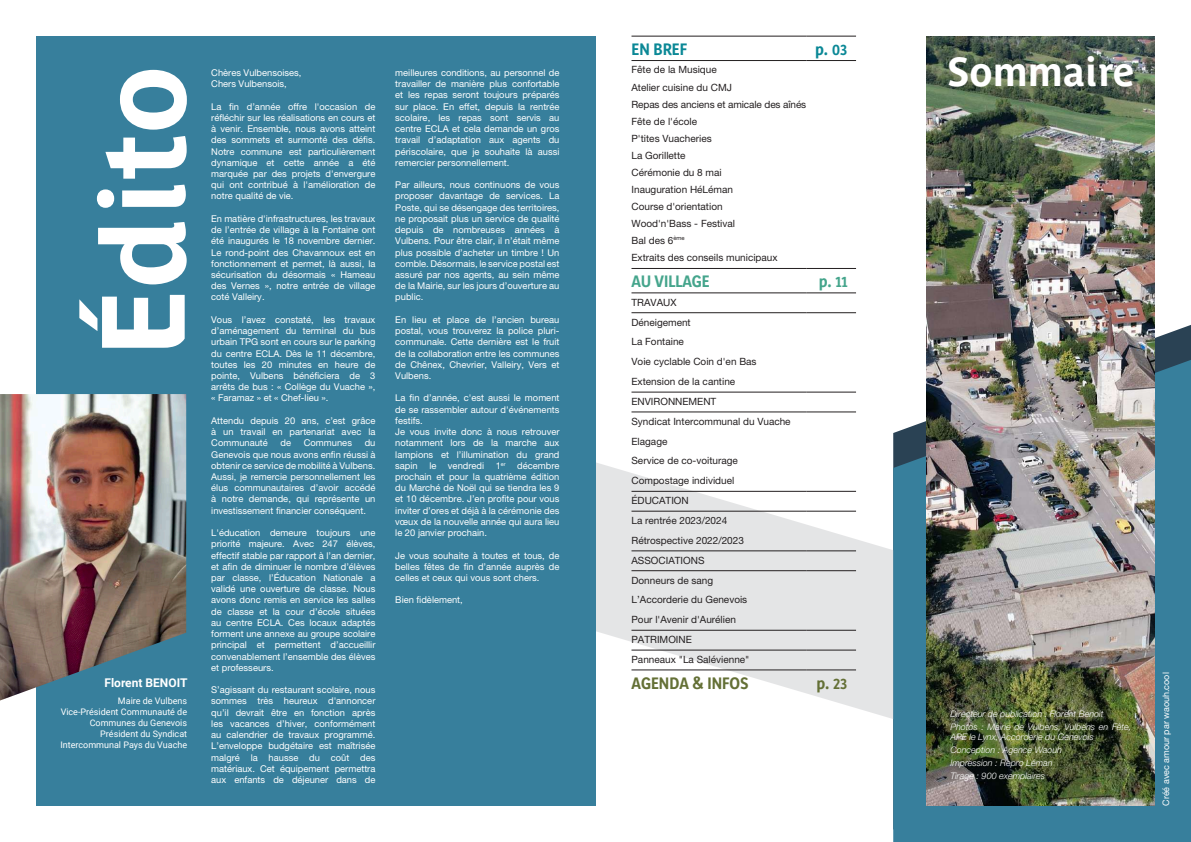
<style>
.page{position:relative;width:1191px;height:842px;background:#fff}
.page>*{position:absolute;margin:0;border:0;box-sizing:border-box;transform-origin:0 0}
.t1{font:700 117px "Parisine Plus Std";color:#fff}
.t2{font:700 40px "Parisine Plus Std";color:#fff}
.t3{font:200 15px "Yaldevi";color:#647036}
.t4{font:200 15px "Yaldevi";color:#45a58c}
.t5{font:200 15px "Yaldevi";color:#0b8896}
.t6{font:700 12px "Roboto";color:#fff}
.t7{font:10px/19.8px "Helvetica Neue LT Pro";color:#231f20}
.t8{font:9.4px/11.2px "Helvetica Neue LT Pro";color:#fff;text-align:justify}
.t9{font:italic 300 9px/12.8px "Helvetica Neue LT Pro";color:#fff}
.t10{font:9px/11px "Roboto";color:#fff;text-align:right}
.t11{font:9px "Helvetica Neue LT Pro";color:#fff}
</style>
<div class="page">
<svg style="left:595px;top:264px;width:596px;height:456px"></svg>
<svg style="left:893px;top:360px;width:298px;height:482px;background:#41839e"></svg>
<div style="left:36px;top:36px;width:559px;height:770px;background:#377f9c"></div>
<hr style="left:631px;top:36px;width:175px;height:1px;background:#231f20">
<hr style="left:806px;top:36px;width:50px;height:1px;background:#231f20">
<hr style="left:631px;top:60px;width:175px;height:1px;background:#231f20">
<hr style="left:806px;top:60px;width:50px;height:1px;background:#231f20">
<hr style="left:631px;top:268px;width:175px;height:1px;background:#231f20">
<hr style="left:806px;top:268px;width:50px;height:1px;background:#231f20">
<hr style="left:631px;top:293px;width:175px;height:1px;background:#231f20">
<hr style="left:806px;top:293px;width:50px;height:1px;background:#231f20">
<hr style="left:631px;top:313px;width:175px;height:1px;background:#231f20">
<hr style="left:806px;top:313px;width:50px;height:1px;background:#231f20">
<hr style="left:631px;top:670px;width:175px;height:1px;background:#231f20">
<hr style="left:806px;top:670px;width:50px;height:1px;background:#231f20">
<hr style="left:631px;top:392px;width:175px;height:1px;background:#231f20">
<hr style="left:806px;top:392px;width:50px;height:1px;background:#231f20">
<hr style="left:631px;top:412px;width:175px;height:1px;background:#231f20">
<hr style="left:806px;top:412px;width:50px;height:1px;background:#231f20">
<hr style="left:631px;top:491px;width:175px;height:1px;background:#231f20">
<hr style="left:806px;top:491px;width:50px;height:1px;background:#231f20">
<hr style="left:631px;top:511px;width:175px;height:1px;background:#231f20">
<hr style="left:806px;top:511px;width:50px;height:1px;background:#231f20">
<hr style="left:631px;top:551px;width:175px;height:1px;background:#231f20">
<hr style="left:806px;top:551px;width:50px;height:1px;background:#231f20">
<hr style="left:631px;top:570px;width:175px;height:1px;background:#231f20">
<hr style="left:806px;top:570px;width:50px;height:1px;background:#231f20">
<hr style="left:631px;top:630px;width:175px;height:1px;background:#231f20">
<hr style="left:806px;top:630px;width:50px;height:1px;background:#231f20">
<hr style="left:631px;top:650px;width:175px;height:1px;background:#231f20">
<hr style="left:806px;top:650px;width:50px;height:1px;background:#231f20">
<img style="left:0;top:394px;width:186px;height:306px">
<img style="left:926px;top:36px;width:229px;height:770px">
<h3 class="t5" style="left:631px;top:39px;width:57px">EN BREF</h3>
<h3 class="t5" style="left:815px;top:39px;width:34px">p. 03</h3>
<p class="t7" style="left:631px;top:61px;width:176px;line-height:17px">Fête de la Musique<br>Atelier cuisine du CMJ<br>Repas des anciens et amicale des aînés<br>Fête de l'école<br>P'tites Vuacheries<br>La Gorillette<br>Cérémonie du 8 mai<br>Inauguration HéLéman<br>Course d'orientation<br>Wood'n'Bass - Festival<br>Bal des 6<sup>ème<br></sup>Extraits des conseils municipaux</p>
<h3 class="t4" style="left:631px;top:271px;width:80px">AU VILLAGE</h3>
<h3 class="t4" style="left:818px;top:271px;width:30px">p. 11</h3>
<p class="t7" style="left:631px;top:292px;width:161px">TRAVAUX<br>Déneigement<br>La Fontaine<br>Voie cyclable Coin d'en Bas<br>Extension de la cantine<br>ENVIRONNEMENT<br>Syndicat Intercommunal du Vuache<br>Elagage<br>Service de co-voiturage<br>Compostage individuel<br>ÉDUCATION<br>La rentrée 2023/2024<br>Rétrospective 2022/2023<br>ASSOCIATIONS<br>Donneurs de sang<br>L’Accorderie du Genevois<br>Pour l'Avenir d'Aurélien<br>PATRIMOINE<br>Panneaux "La Salévienne"</p>
<p class="t8" style="left:211px;top:67px;width:92px">Chères Vulbensoises,<br>Chers Vulbensois,</p>
<p class="t8" style="left:211px;top:101px;width:166px">La fin d’année offre l'occasion de réfléchir sur les réalisations en cours et à venir. Ensemble, nous avons atteint des sommets et surmonté des défis.<br>Notre commune est particulièrement dynamique et cette année a été marquée par des projets d'envergure qui ont contribué à l'amélioration de notre qualité de vie.</p>
<p class="t8" style="left:211px;top:213px;width:166px">En matière d'infrastructures, les travaux de l’entrée de village à la Fontaine ont été inaugurés le 18 novembre dernier.<br>Le rond-point des Chavannoux est en fonctionnement et permet, là aussi, la sécurisation du désormais « Hameau des Vernes », notre entrée de village coté Valleiry.</p>
<p class="t8" style="left:211px;top:314px;width:166px">Vous l’avez constaté, les travaux d’aménagement du terminal du bus urbain TPG sont en cours sur le parking du centre ECLA. Dès le 11 décembre, toutes les 20 minutes en heure de pointe, Vulbens bénéficiera de 3 arrêts de bus : « Collège du Vuache », « Faramaz » et « Chef-lieu ».</p>
<p class="t8" style="left:211px;top:415px;width:166px">Attendu depuis 20 ans, c’est grâce à un travail en partenariat avec la Communauté</p>
<p class="t8" style="left:395px;top:67px;width:166px">meilleures conditions, au personnel de travailler de manière plus confortable et les repas seront toujours préparés sur place. En effet, depuis la rentrée scolaire, les repas sont servis au centre ECLA et cela demande un gros travail d’adaptation aux agents du périscolaire, que je souhaite là aussi remercier personnellement.</p>
<p class="t8" style="left:395px;top:179px;width:166px">Par ailleurs, nous continuons de vous proposer davantage de services. La Poste, qui se désengage des territoires, ne proposait plus un service de qualité depuis de nombreuses années à Vulbens. Pour être clair, il n’était même plus possible d’acheter un timbre ! Un comble. Désormais, le service postal est assuré par nos agents, au sein même de la Mairie, sur les jours d’ouverture au public.</p>
<p class="t8" style="left:395px;top:314px;width:166px">En lieu et place de l’ancien bureau postal, vous trouverez la police pluri&shy;communale. Cette dernière est le fruit de la collaboration entre les communes de Chênex, Chevrier, Valleiry, Vers et Vulbens.</p>
<p class="t8" style="left:395px;top:392px;width:166px;text-align:left">La fin d’année, c'est aussi le moment de se rassembler autour d'événements festifs.<br>Je vous invite donc à nous retrouver notamment lors de la marche aux lampions et l’illumination du grand sapin le vendredi 1<sup>er</sup> décembre prochain et pour la quatrième édition du Marché de Noël qui se tiendra les 9 et 10 décembre. J’en profite pour vous inviter d’ores et déjà à la cérémonie des vœux de la nouvelle année qui aura lieu le 20 janvier prochain.</p>
<p class="t8" style="left:395px;top:549px;width:166px">Je vous souhaite à toutes et tous, de belles fêtes de fin d’année auprès de celles et ceux qui vous sont chers.</p>
<p class="t8" style="left:395px;top:594px;width:69px">Bien fidèlement,</p>
<h1 class="t1" style="left:75px;top:357px;width:293px;rotate:-90deg">Édito</h1>
<p class="t8" style="left:281px;top:437px;width:12px">de</p>
<p class="t8" style="left:304px;top:437px;width:50px">Communes</p>
<p class="t8" style="left:211px;top:437px;width:166px;text-indent:153px">du Genevois que nous avons enfin réussi à obtenir ce service de mobilité à Vulbens.<br>Aussi, je remercie personnellement les élus communautaires d’avoir accédé à notre demande, qui représente un investissement financier conséquent.</p>
<p class="t8" style="left:211px;top:527px;width:166px">L'éducation demeure toujours une priorité majeure. Avec 247 élèves, effectif stable par rapport à l’an dernier, et afin de diminuer le nombre d’élèves par classe, l’Éducation Nationale a validé une ouverture de classe. Nous avons donc remis en service les salles de classe et la cour d’école situées au centre ECLA. Ces locaux adaptés forment une annexe au groupe scolaire principal et permettent d’accueillir convenablement l’ensemble des élèves et professeurs.</p>
<p class="t8" style="left:211px;top:684px;width:166px">S’agissant du restaurant scolaire, nous sommes très heureux d'annoncer qu’il devrait être en fonction après les vacances d’hiver, conformément au calendrier de travaux programmé.<br>L’enveloppe budgétaire est maîtrisée malgré la hausse du coût des matériaux. Cet équipement permettra aux enfants de déjeuner dans de</p>
<p class="t6" style="left:104px;top:675px;width:84px">Florent BENOIT</p>
<h3 class="t3" style="left:631px;top:672px;width:119px">AGENDA &amp; INFOS</h3>
<h3 class="t3" style="left:816px;top:672px;width:33px">p. 23</h3>
<p class="t10" style="left:60px;top:695px;width:128px">Maire de Vulbens<br>Vice-Président Communauté de<br>Communes du Genevois<br>Président du Syndicat<br>Intercommunal Pays du Vuache</p>
<h2 class="t2" style="left:946px;top:49px;width:190px">Sommaire</h2>
<p class="t9" style="left:950px;top:707px;width:182px">Directeur de publication : Florent Benoit<br>Photos : Mairie de Vulbens, Vulbens en Fête,</p>
<p class="t9" style="left:950px;top:730px;width:145px">APE le Lynx, Accorderie du Genevois<br>Conception : Agence Waouh<br>Impression : Repro Léman<br>Tirage : 900 exemplaires</p>
<p class="t11" style="left:1160px;top:806px;width:135px;rotate:-90deg">Créé avec amour par waouh.cool</p>
</div>
